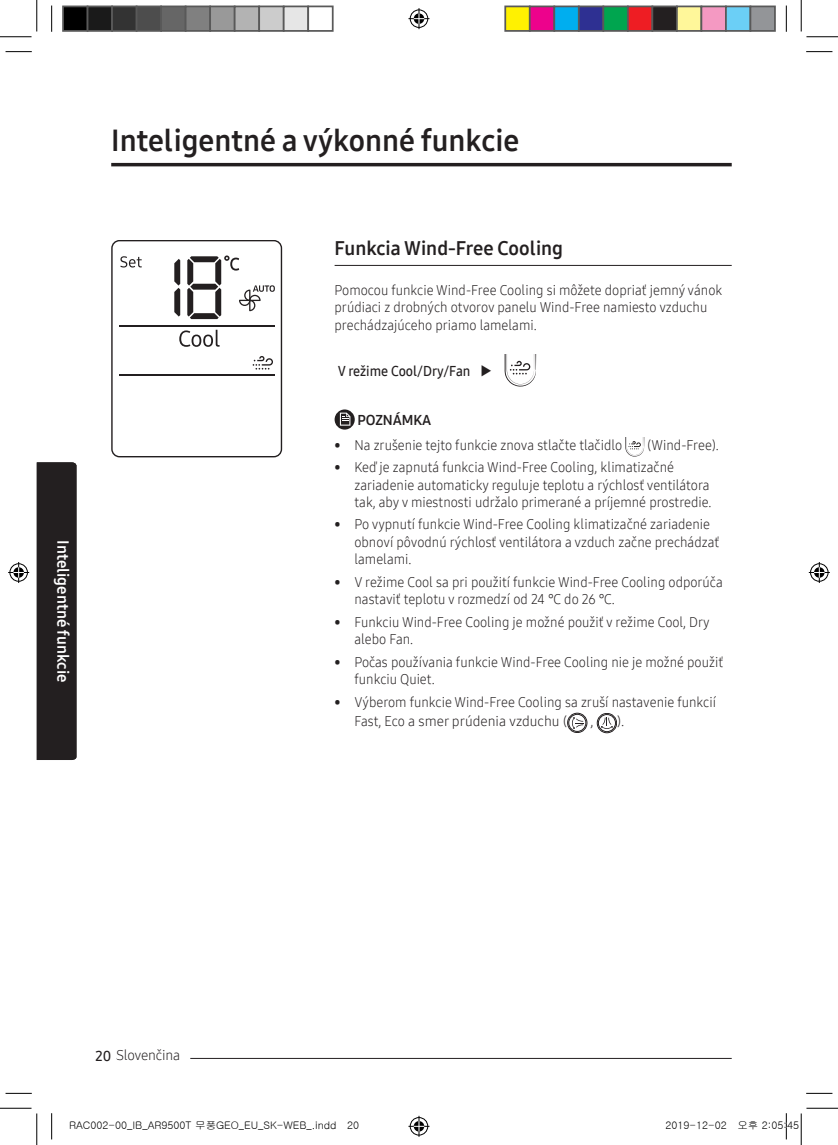
<style>
.page{position:relative;width:838px;height:1145px;background:#fff}
.page>*{position:absolute;margin:0;border:0;box-sizing:border-box;transform-origin:0 0}
.t1{font:29.75px "Samsung One 700";color:#231f20}
.t2{font:19.25px "Samsung One 700";color:#231f20}
.t3{font:15.75px "Samsung One 700";color:#fff}
.t4{font:14px/17.5px "Samsung One 300";color:#231f20;scale:.95 1}
.t5{font:14px "Samsung One 600";color:#231f20;scale:.95 1}
.t6{font:14px "Samsung One 300";color:#231f20}
.t7{font:14px "Samsung One 700";color:#231f20}
.t8{font:10.5px "Gulim";color:#000}
.s1{font-family:"Samsung One 600"}
</style>
<div class="page">
<hr style="left:111px;top:163px;width:620px;height:3px;background:#231f20">
<hr style="left:116px;top:1058px;width:615px;height:1px;background:#231f20">
<div style="left:116px;top:1053px;width:74px;height:7px;background:#fff"></div>
<div style="left:37px;top:462px;width:39px;height:298px;background:#231f20"></div>
<hr style="left:119px;top:374px;width:156px;height:1px;background:#231f20">
<hr style="left:119px;top:326px;width:156px;height:1px;background:#231f20">
<svg style="left:174px;top:259px;width:6px;height:58px"></svg>
<svg style="left:120px;top:256px;width:22px;height:12px"></svg>
<svg style="left:179px;top:330px;width:41px;height:17px"></svg>
<svg style="left:252px;top:356px;width:21px;height:14px"></svg>
<svg style="left:187px;top:255px;width:88px;height:64px"></svg>
<div style="left:111px;top:240px;width:171px;height:217px;border:1px solid #231f20;border-radius:8px"></div>
<hr style="left:334px;top:265px;width:397px;height:1px;background:#231f20">
<svg style="left:504px;top:355px;width:32px;height:32px"></svg>
<svg style="left:334px;top:409px;width:21px;height:21px"></svg>
<svg style="left:340px;top:413px;width:10px;height:13px"></svg>
<svg style="left:625px;top:437px;width:19px;height:20px"></svg>
<svg style="left:567px;top:713px;width:20px;height:20px"></svg>
<div style="left:567px;top:713px;width:20px;height:20px;border:1px solid #231f20;border-radius:50%"></div>
<div style="left:568px;top:714px;width:18px;height:18px;border:1px solid #231f20;border-radius:50%"></div>
<svg style="left:572px;top:717px;width:11px;height:12px"></svg>
<svg style="left:597px;top:713px;width:19px;height:20px"></svg>
<div style="left:597px;top:713px;width:20px;height:20px;border:1px solid #231f20;border-radius:50%"></div>
<div style="left:598px;top:714px;width:17px;height:18px;border:1px solid #231f20;border-radius:50%"></div>
<svg style="left:601px;top:718px;width:11px;height:11px"></svg>
<svg style="left:6px;top:51px;width:26px;height:1px"></svg>
<svg style="left:806px;top:51px;width:26px;height:1px"></svg>
<svg style="left:6px;top:1093px;width:26px;height:1px"></svg>
<svg style="left:806px;top:1093px;width:26px;height:1px"></svg>
<svg style="left:51px;top:6px;width:1px;height:26px"></svg>
<svg style="left:51px;top:1113px;width:1px;height:26px"></svg>
<svg style="left:786px;top:6px;width:1px;height:26px"></svg>
<hr style="left:0;top:36px;width:32px;height:1px;background:#000">
<hr style="left:806px;top:36px;width:31px;height:1px;background:#000">
<hr style="left:0;top:1108px;width:32px;height:1px;background:#000">
<hr style="left:806px;top:1108px;width:31px;height:1px;background:#000">
<hr style="left:36px;top:0;width:1px;height:31px;background:#000">
<hr style="left:36px;top:1113px;width:1px;height:32px;background:#000">
<hr style="left:800px;top:0;width:1px;height:31px;background:#000">
<hr style="left:800px;top:1113px;width:1px;height:32px;background:#000">
<svg style="left:408px;top:8px;width:21px;height:21px"></svg>
<svg style="left:408px;top:1116px;width:21px;height:21px"></svg>
<svg style="left:8px;top:562px;width:21px;height:21px"></svg>
<svg style="left:808px;top:562px;width:21px;height:21px"></svg>
<div style="left:63px;top:6px;width:25px;height:25px;background:#000"></div>
<div style="left:62px;top:6px;width:26px;height:26px;border:2px solid #595959"></div>
<div style="left:88px;top:6px;width:24px;height:25px;background:#1a1a1a"></div>
<div style="left:87px;top:6px;width:26px;height:26px;border:2px solid #595959"></div>
<div style="left:112px;top:6px;width:25px;height:25px;background:#333"></div>
<div style="left:111px;top:6px;width:26px;height:26px;border:2px solid #595959"></div>
<div style="left:137px;top:6px;width:24px;height:25px;background:#4d4d4d"></div>
<div style="left:136px;top:6px;width:26px;height:26px;border:2px solid #595959"></div>
<div style="left:161px;top:6px;width:25px;height:25px;background:#666"></div>
<div style="left:160px;top:6px;width:26px;height:26px;border:2px solid #595959"></div>
<div style="left:186px;top:6px;width:24px;height:25px;background:#808080"></div>
<div style="left:185px;top:6px;width:26px;height:26px;border:2px solid #595959"></div>
<div style="left:210px;top:6px;width:25px;height:25px;background:#999"></div>
<div style="left:209px;top:6px;width:26px;height:26px;border:2px solid #595959"></div>
<div style="left:235px;top:6px;width:24px;height:25px;background:#b3b3b3"></div>
<div style="left:234px;top:6px;width:26px;height:26px;border:2px solid #595959"></div>
<div style="left:259px;top:6px;width:25px;height:25px;background:#ccc"></div>
<div style="left:258px;top:6px;width:26px;height:26px;border:2px solid #595959"></div>
<div style="left:284px;top:6px;width:24px;height:25px;background:#e6e6e6"></div>
<div style="left:283px;top:6px;width:26px;height:26px;border:2px solid #595959"></div>
<div style="left:307px;top:6px;width:26px;height:26px;border:2px solid #595959"></div>
<div style="left:505px;top:6px;width:24px;height:25px;background:#fff101"></div>
<div style="left:504px;top:6px;width:26px;height:26px;border:2px solid #595959"></div>
<div style="left:529px;top:6px;width:25px;height:25px;background:#ed028c"></div>
<div style="left:529px;top:6px;width:26px;height:26px;border:2px solid #595959"></div>
<div style="left:554px;top:6px;width:24px;height:25px;background:#00aeef"></div>
<div style="left:553px;top:6px;width:26px;height:26px;border:2px solid #595959"></div>
<div style="left:578px;top:6px;width:25px;height:25px;background:#2e3092"></div>
<div style="left:578px;top:6px;width:26px;height:26px;border:2px solid #595959"></div>
<div style="left:603px;top:6px;width:24px;height:25px;background:#00a54f"></div>
<div style="left:602px;top:6px;width:26px;height:26px;border:2px solid #595959"></div>
<div style="left:627px;top:6px;width:25px;height:25px;background:#ee1d23"></div>
<div style="left:627px;top:6px;width:26px;height:26px;border:2px solid #595959"></div>
<div style="left:652px;top:6px;width:24px;height:25px;background:#231f20"></div>
<div style="left:651px;top:6px;width:26px;height:26px;border:2px solid #595959"></div>
<div style="left:676px;top:6px;width:25px;height:25px;background:#fff79a"></div>
<div style="left:676px;top:6px;width:26px;height:26px;border:2px solid #595959"></div>
<div style="left:701px;top:6px;width:24px;height:25px;background:#f499c2"></div>
<div style="left:700px;top:6px;width:26px;height:26px;border:2px solid #595959"></div>
<div style="left:725px;top:6px;width:25px;height:25px;background:#6bcff6"></div>
<div style="left:725px;top:6px;width:26px;height:26px;border:2px solid #595959"></div>
<div style="left:750px;top:6px;width:24px;height:25px;background:#939598"></div>
<div style="left:749px;top:6px;width:26px;height:26px;border:2px solid #595959"></div>
<svg style="left:785px;top:1113px;width:2px;height:26px"></svg>
<p class="t3" style="left:73px;top:540px;width:144px;rotate:90deg">Inteligentné funkcie</p>
<h1 class="t1" style="left:111px;top:121px;width:409px">Inteligentné a výkonné funkcie</h1>
<h2 class="t2" style="left:334px;top:235px;width:230px">Funkcia Wind-Free Cooling</h2>
<p class="t4" style="left:334px;top:281px;width:409px">Pomocou funkcie Wind-Free Cooling si môžete dopriať jemný vánok prúdiaci z drobných otvorov panelu Wind-Free namiesto vzduchu prechádzajúceho priamo lamelami.</p>
<p class="t5" style="left:337px;top:362px;width:163px">V režime Cool/Dry/Fan ▶</p>
<p class="t7" style="left:357px;top:410px;width:75px">POZNÁMKA</p>
<p class="t4" style="left:334px;top:436px;width:304px">• Na zrušenie tejto funkcie znova stlačte tlačidlo</p>
<p class="t4" style="left:647px;top:436px;width:76px">(Wind-Free).</p>
<p class="t4" style="left:354px;top:458px;width:377px;text-indent:-20px">• Keď je zapnutá funkcia Wind-Free Cooling, klimatizačné zariadenie automaticky reguluje teplotu a rýchlosť ventilátora tak, aby v miestnosti udržalo primerané a príjemné prostredie.</p>
<p class="t4" style="left:354px;top:516px;width:385px;text-indent:-20px">• Po vypnutí funkcie Wind-Free Cooling klimatizačné zariadenie obnoví pôvodnú rýchlosť ventilátora a vzduch začne prechádzať lamelami.</p>
<p class="t4" style="left:354px;top:573px;width:389px;text-indent:-20px">• V režime Cool sa pri použití funkcie Wind-Free Cooling odporúča nastaviť teplotu v rozmedzí od 24 ℃ do 26 ℃.</p>
<p class="t4" style="left:354px;top:613px;width:375px;text-indent:-20px">• Funkciu Wind-Free Cooling je možné použiť v režime Cool, Dry alebo Fan.</p>
<p class="t4" style="left:354px;top:653px;width:389px;text-indent:-20px">• Počas používania funkcie Wind-Free Cooling nie je možné použiť funkciu Quiet.</p>
<p class="t4" style="left:354px;top:692px;width:382px;line-height:19.2px;text-indent:-20px">• Výberom funkcie Wind-Free Cooling sa zruší nastavenie funkcií<br>Fast, Eco a smer prúdenia vzduchu (</p>
<p class="t6" style="left:590px;top:712px;width:4px">,</p>
<p class="t6" style="left:617px;top:712px;width:9px">).</p>
<p class="t6" style="left:95px;top:1045px;width:86px"><span class="s1">20</span> Slovenčina</p>
<p class="t8" style="left:69px;top:1120px;width:291px">RAC002-00_IB_AR9500T 무풍GEO_EU_SK-WEB_.indd 20</p>
<p class="t8" style="left:665px;top:1120px;width:135px">2019-12-02 오후 2:05:45</p>
</div>
